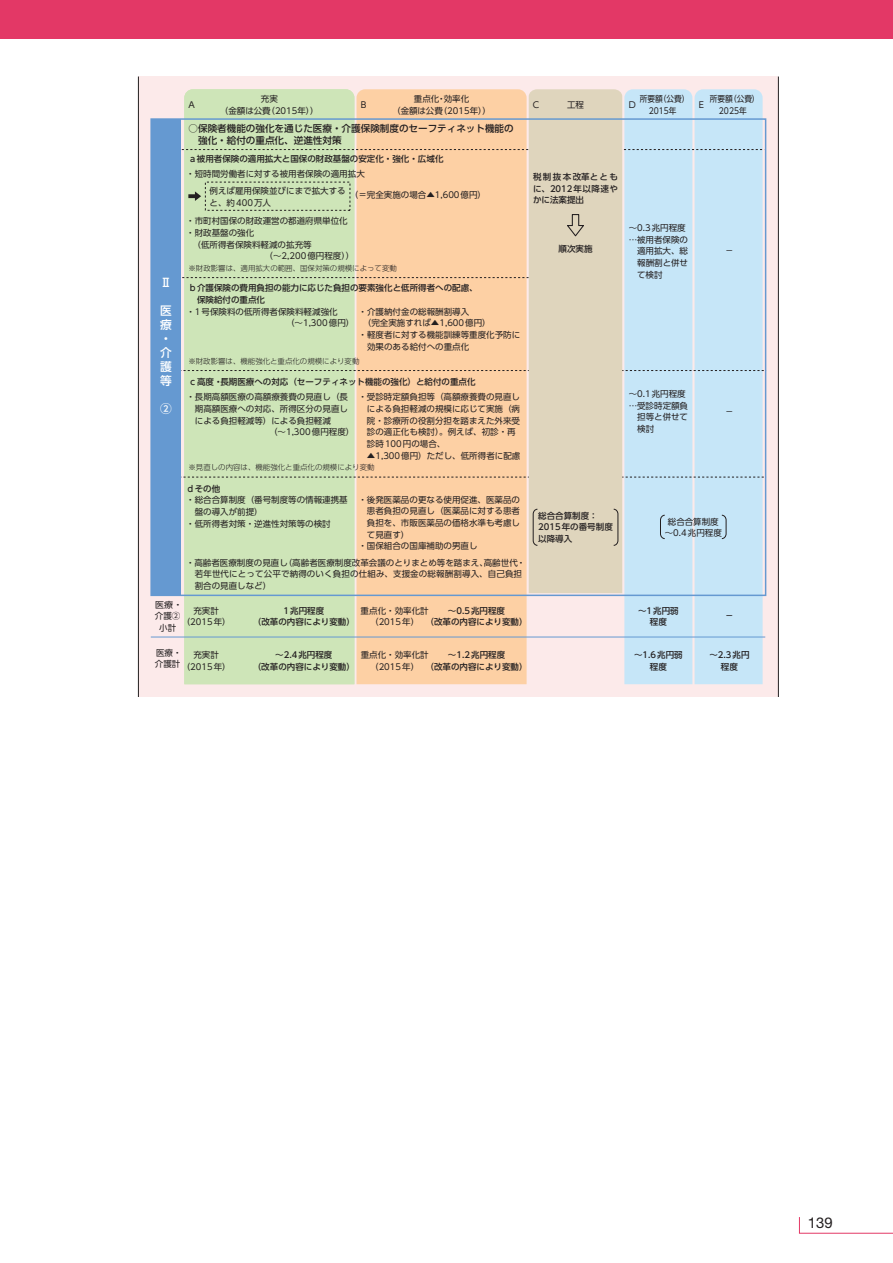
<style>
.page{position:relative;width:893px;height:1263px;background:#fff}
.page>*{position:absolute;margin:0;border:0;box-sizing:border-box;transform-origin:0 0}
.t1{font:14.85px "Helvetica Neue LT Std";color:#231f20}
.t2{font:500 11.7px/14.1px "UD Shin Go Pro";color:#fff}
.t3{font:500 9.6px/11.7px "UD Shin Go Pro";color:#231f20}
.t4{font:8.55px/11.7px "UD Shin Go Pro";color:#231f20;text-align:center}
.t5{font:500 8.55px/11.7px "UD Shin Go Pro";color:#231f20;text-align:center}
.t6{font:8.55px/11.7px "UD Shin Go Pro";color:#231f20;text-align:center;scale:.9 1}
.t7{font:8.55px/11.7px "UD Shin Go Pro";color:#231f20;text-align:center;scale:1.06 1}
.t8{font:300 7.5px "UD Shin Go Pro";color:#231f20}
</style>
<div class="page">
<div style="left:138px;top:77px;width:640px;height:620px;background:#fceaea"></div>
<hr style="left:138px;top:77px;width:1px;height:620px;background:#231f20">
<hr style="left:778px;top:77px;width:1px;height:620px;background:#231f20">
<div style="left:151px;top:119px;width:30px;height:476px;background:#6599d1"></div>
<hr style="left:151px;top:637px;width:614px;height:1px;background:#6599d1">
<svg style="left:169px;top:89px;width:597px;height:595px;background:#dadac4"></svg>
<div style="left:0;top:0;width:893px;height:38px;background:#e33866"></div>
<svg style="left:799px;top:1217px;width:94px;height:17px"></svg>
<p class="t6" style="left:640px;top:93px;width:57px">所要額（公費）<br>2015年</p>
<p class="t4" style="left:220px;top:93px;width:100px">充実<br>（金額は公費（2015年））</p>
<p class="t4" style="left:392px;top:93px;width:100px">重点化・効率化<br>（金額は公費（2015年））</p>
<p class="t6" style="left:710px;top:93px;width:57px">所要額（公費）<br>2025年</p>
<p class="t4" style="left:189px;top:98px;width:8px">A</p>
<p class="t4" style="left:361px;top:98px;width:7px">B</p>
<p class="t4" style="left:533px;top:98px;width:8px">C</p>
<p class="t4" style="left:567px;top:98px;width:19px">工程</p>
<p class="t4" style="left:629px;top:98px;width:9px">D</p>
<p class="t4" style="left:699px;top:98px;width:7px">E</p>
<p class="t3" style="left:189px;top:122px;width:327px">○保険者機能の強化を通じた医療・介護保険制度のセーフティネット機能の　強化・給付の重点化、逆進性対策</p>
<p class="t5" style="left:188px;top:153px;width:257px">ａ被用者保険の適用拡大と国保の財政基盤の安定化・強化・広域化</p>
<p class="t4" style="left:186px;top:167px;width:180px">・短時間労働者に対する被用者保険の適用拡大</p>
<p class="t4" style="left:210px;top:184px;width:138px;text-align:left">例えば雇用保険並びにまで拡大すると、約400万人</p>
<p class="t4" style="left:350px;top:189px;width:138px">（＝完全実施の場合▲1,600億円）</p>
<p class="t4" style="left:186px;top:215px;width:163px">・市町村国保の財政運営の都道府県単位化</p>
<p class="t4" style="left:186px;top:227px;width:70px">・財政基盤の強化</p>
<p class="t4" style="left:188px;top:238px;width:125px">　（低所得者保険料軽減の拡充等</p>
<p class="t4" style="left:265px;top:250px;width:91px">（～2,200億円程度））</p>
<h2 class="t2" style="left:160px;top:275px;width:10px">Ⅱ</h2>
<h2 class="t2" style="left:160px;top:303px;width:13px">医療・介護等</h2>
<h2 class="t2" style="left:160px;top:401px;width:13px">②</h2>
<p class="t8" style="left:189px;top:262px;width:210px">※財政影響は、適用拡大の範囲、国保対策の規模によって変動</p>
<p class="t5" style="left:189px;top:282px;width:291px;text-align:left">ｂ介護保険の費用負担の能力に応じた負担の要素強化と低所得者への配慮、　保険給付の重点化</p>
<p class="t4" style="left:286px;top:305px;width:70px;text-align:left;text-indent:-100px">・1号保険料の低所得者保険料軽減強化<br>（～1,300億円）</p>
<p class="t4" style="left:359px;top:305px;width:112px">・介護納付金の総報酬割導入</p>
<p class="t4" style="left:363px;top:317px;width:129px">（完全実施すれば▲1,600億円）</p>
<p class="t4" style="left:359px;top:329px;width:163px">・軽度者に対する機能訓練等重度化予防に</p>
<p class="t4" style="left:367px;top:340px;width:104px">効果のある給付への重点化</p>
<p class="t8" style="left:188px;top:355px;width:173px">※財政影響は、機能強化と重点化の規模により変動</p>
<p class="t5" style="left:189px;top:376px;width:289px">ｃ高度・長期医療への対応（セーフティネット機能の強化）と給付の重点化</p>
<p class="t4" style="left:186px;top:391px;width:163px">・長期高額医療の高額療養費の見直し（長</p>
<p class="t4" style="left:195px;top:402px;width:155px">期高額医療への対応、所得区分の見直し</p>
<p class="t4" style="left:195px;top:414px;width:138px">による負担軽減等）による負担軽減</p>
<p class="t4" style="left:269px;top:426px;width:87px">（～1,300億円程度）</p>
<p class="t4" style="left:367px;top:391px;width:155px;text-align:left;text-indent:-9px">・受診時定額負担等（高額療養費の見直しによる負担軽減の規模に応じて実施（病院・診療所の役割分担を踏まえた外来受診の適正化も検討）。例えば、初診・再診時100円の場合、</p>
<p class="t4" style="left:367px;top:449px;width:155px">▲1,300億円）ただし、低所得者に配慮</p>
<p class="t8" style="left:189px;top:462px;width:188px">※見直しの内容は、機能強化と重点化の規模により変動</p>
<p class="t5" style="left:186px;top:482px;width:36px">ｄその他</p>
<p class="t4" style="left:358px;top:493px;width:163px">・後発医薬品の更なる使用促進、医薬品の</p>
<p class="t4" style="left:367px;top:505px;width:155px">患者負担の見直し（医薬品に対する患者</p>
<p class="t4" style="left:367px;top:517px;width:155px">負担を、市販医薬品の価格水準も考慮し</p>
<p class="t4" style="left:367px;top:528px;width:44px">て見直す）</p>
<p class="t4" style="left:358px;top:540px;width:121px">・国保組合の国庫補助の男直し</p>
<p class="t4" style="left:186px;top:494px;width:163px">・総合合算制度（番号制度等の情報連携基</p>
<p class="t4" style="left:195px;top:506px;width:70px">盤の導入が前提）</p>
<p class="t4" style="left:186px;top:517px;width:146px">・低所得者対策・逆進性対策等の検討</p>
<p class="t4" style="left:195px;top:556px;width:332px;text-align:left;text-indent:-9px">・高齢者医療制度の見直し（高齢者医療制度改革会議のとりまとめ等を踏まえ、高齢世代・若年世代にとって公平で納得のいく負担の仕組み、支援金の総報酬割導入、自己負担割合の見直しなど）</p>
<p class="t7" style="left:155px;top:598px;width:27px">医療・介護②小計</p>
<p class="t4" style="left:155px;top:646px;width:28px;text-align:left">医療・介護計</p>
<p class="t4" style="left:182px;top:604px;width:51px">充実計（2015年）</p>
<p class="t4" style="left:182px;top:648px;width:51px">充実計（2015年）</p>
<p class="t5" style="left:253px;top:604px;width:104px">1兆円程度<br>（改革の内容により変動）</p>
<p class="t5" style="left:253px;top:648px;width:104px">～2.4兆円程度<br>（改革の内容により変動）</p>
<p class="t5" style="left:426px;top:604px;width:104px">～0.5兆円程度<br>（改革の内容により変動）</p>
<p class="t4" style="left:361px;top:604px;width:70px">重点化・効率化計（2015年）</p>
<p class="t4" style="left:361px;top:648px;width:70px">重点化・効率化計（2015年）</p>
<p class="t5" style="left:426px;top:648px;width:104px">～1.2兆円程度<br>（改革の内容により変動）</p>
<p class="t5" style="left:533px;top:171px;width:87px;text-align:justify">税制抜本改革とともに、2012年以降速やかに法案提出</p>
<p class="t5" style="left:558px;top:243px;width:35px">順次実施</p>
<p class="t4" style="left:629px;top:222px;width:59px">～0.3兆円程度</p>
<p class="t4" style="left:629px;top:233px;width:61px">…被用者保険の</p>
<p class="t4" style="left:637px;top:245px;width:52px">適用拡大、総</p>
<p class="t4" style="left:637px;top:257px;width:52px">報酬割と併せ</p>
<p class="t4" style="left:637px;top:268px;width:27px">て検討</p>
<p class="t4" style="left:725px;top:245px;width:10px">－</p>
<p class="t4" style="left:629px;top:388px;width:59px">～0.1兆円程度</p>
<p class="t4" style="left:629px;top:399px;width:61px">…受診時定額負</p>
<p class="t4" style="left:637px;top:411px;width:52px">担等と併せて</p>
<p class="t4" style="left:637px;top:423px;width:19px">検討</p>
<p class="t4" style="left:725px;top:406px;width:10px">－</p>
<p class="t5" style="left:538px;top:509px;width:76px;text-align:left">総合合算制度：<br>2015年の番号制度以降導入</p>
<p class="t4" style="left:665px;top:515px;width:59px">総合合算制度～0.4兆円程度</p>
<p class="t5" style="left:638px;top:604px;width:42px">～1兆円弱程度</p>
<p class="t5" style="left:725px;top:610px;width:10px">－</p>
<p class="t5" style="left:634px;top:648px;width:50px">～1.6兆円弱程度</p>
<p class="t5" style="left:709px;top:648px;width:42px">～2.3兆円程度</p>
<h1 class="t1" style="left:808px;top:1214px;width:26px">139</h1>
</div>
